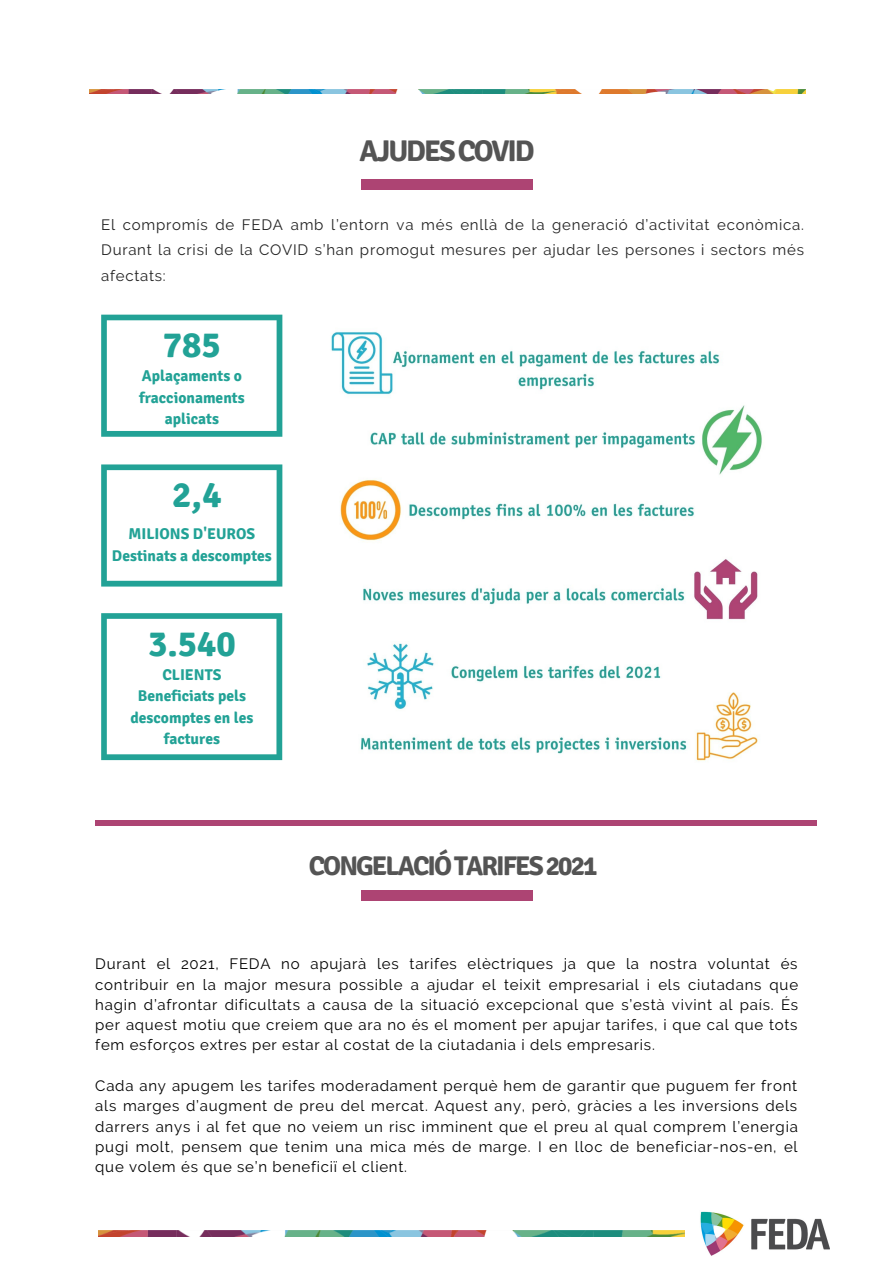
<style>
.page{position:relative;width:894px;height:1264px;background:#fff}
.page>*{position:absolute;margin:0;border:0;box-sizing:border-box;transform-origin:0 0}
.t1{font:700 36.45px "Signika";color:#22a296}
.t2{font:700 29.85px "Signika";letter-spacing:-.07em;color:#545454}
.t3{font:700 27px "Signika";letter-spacing:-.07em;color:#545454}
.t4{font:700 15.6px/21.5px "Signika";color:#22a296;text-align:center}
.t5{font:15px/20.2px "Raleway";letter-spacing:.05em;color:#000;text-align:justify}
.t6{font:15px/26px "Raleway";letter-spacing:.05em;color:#222;text-align:justify}
</style>
<div class="page">
<div style="left:361px;top:180px;width:171px;height:10px;background:#ad4473"></div>
<img style="left:331px;top:331px;width:431px;height:430px">
<svg style="left:101px;top:314px;width:181px;height:123px"></svg>
<svg style="left:101px;top:464px;width:181px;height:122px"></svg>
<svg style="left:101px;top:613px;width:181px;height:147px"></svg>
<div style="left:361px;top:890px;width:171px;height:10px;background:#ad4473"></div>
<div style="left:95px;top:820px;width:721px;height:5px;background:#ad4473"></div>
<img style="left:89px;top:89px;width:715px;height:5px">
<img style="left:99px;top:1230px;width:585px;height:6px">
<img style="left:700px;top:1211px;width:128px;height:45px">
<p class="t2" style="left:359px;top:133px;width:177px">AJUDESCOVID</p>
<p class="t6" style="left:101px;top:211px;width:704px">El compromís de FEDA amb l’entorn va més enllà de la generació d’activitat econòmica.<br>Durant la crisi de la COVID s’han promogut mesures per ajudar les persones i sectors més afectats:</p>
<p class="t1" style="left:163px;top:323px;width:59px">785</p>
<p class="t4" style="left:139px;top:366px;width:107px">Aplaçaments o fraccionaments aplicats</p>
<p class="t1" style="left:172px;top:473px;width:51px">2,4</p>
<p class="t4" style="left:128px;top:523px;width:128px">MILIONS D'EUROS</p>
<p class="t4" style="left:112px;top:545px;width:161px">Destinats a descomptes</p>
<p class="t1" style="left:148px;top:621px;width:89px">3.540</p>
<p class="t4" style="left:162px;top:664px;width:61px">CLIENTS</p>
<p class="t4" style="left:130px;top:685px;width:124px">Beneficiats pels descomptes en les factures</p>
<p class="t3" style="left:308px;top:849px;width:290px">CONGELACIÓTARIFES2021</p>
<p class="t5" style="left:95px;top:953px;width:704px">Durant el 2021, FEDA no apujarà les tarifes elèctriques ja que la nostra voluntat és contribuir en la major mesura possible a ajudar el teixit empresarial i els ciutadans que hagin d’afrontar dificultats a causa de la situació excepcional que s’està vivint al país. És per aquest motiu que creiem que ara no és el moment per apujar tarifes, i que cal que tots fem esforços extres per estar al costat de la ciutadania i dels empresaris.</p>
<p class="t5" style="left:95px;top:1075px;width:703px">Cada any apugem les tarifes moderadament perquè hem de garantir que puguem fer front als marges d’augment de preu del mercat. Aquest any, però, gràcies a les inversions dels darrers anys i al fet que no veiem un risc imminent que el preu al qual comprem l’energia pugi molt, pensem que tenim una mica més de marge. I en lloc de beneficiar-nos-en, el que volem és que se’n beneficiï el client.</p>
</div>
